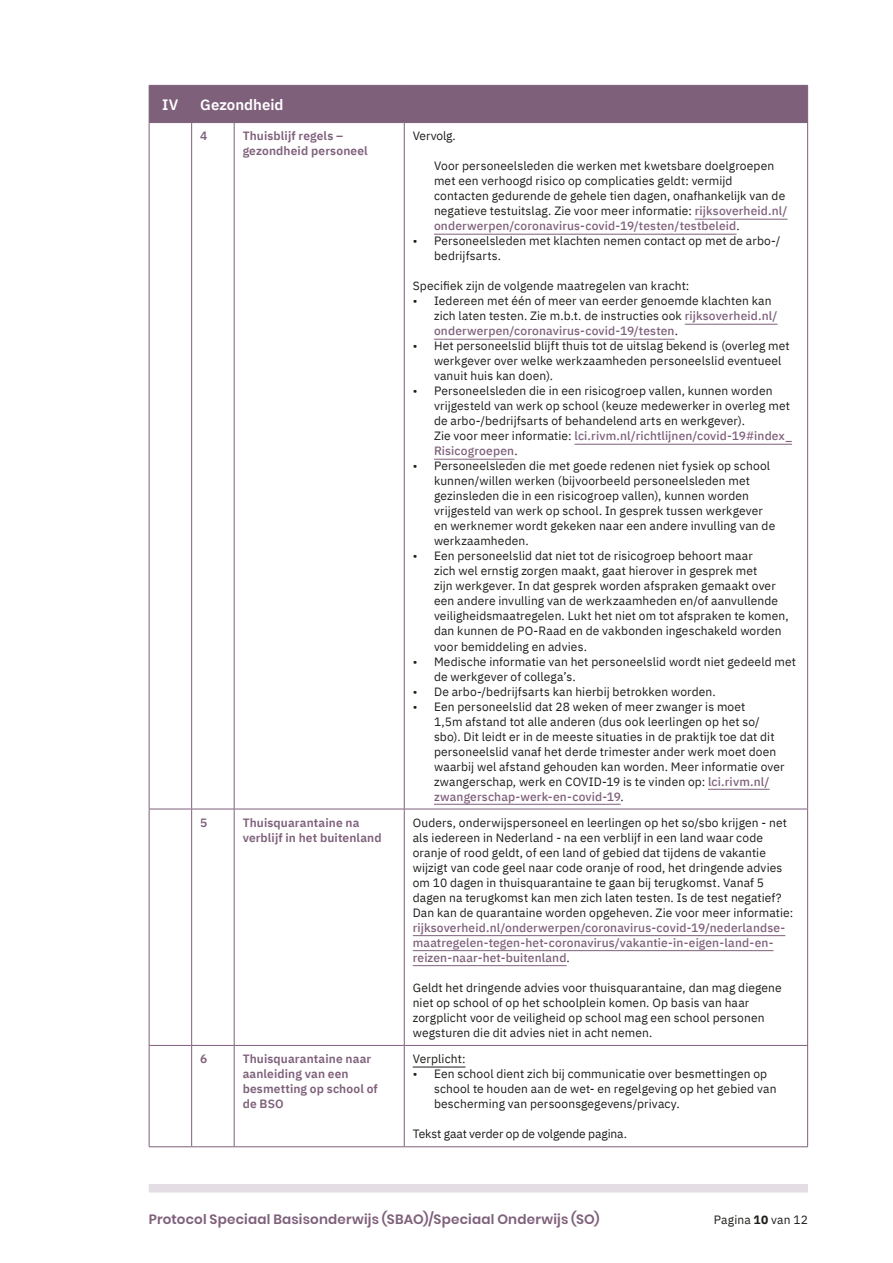
<style>
.page{position:relative;width:893px;height:1263px;background:#fff}
.page>*{position:absolute;margin:0;border:0;box-sizing:border-box;transform-origin:0 0}
.tabel_titel{font:600 15px "IBM Plex Sans";color:#fff}
.tabel_nummer{font:600 15px "IBM Plex Sans";color:#fff}
.t1{font:600 13.5px "Poppins";letter-spacing:.015em;color:#7e607b}
.tabel{font:12px/15px "IBM Plex Sans";letter-spacing:.01em;color:#1d1d1b}
.tabel_kopje{font:600 12px/15px "IBM Plex Sans";letter-spacing:.01em;color:#7e607b}
.tabel-2{font:12px "IBM Plex Sans";letter-spacing:-.01em;color:#1d1d1b}
.s1{font-weight:500;color:#7e607b}
.s2{font-weight:700}
</style>
<div class="page">
<div style="left:149px;top:1184px;width:659px;height:8px;background:#e4dde3"></div>
<div style="left:150px;top:86px;width:657px;height:36px;background:#7e607b"></div>
<hr style="left:149px;top:85px;width:43px;height:1px;background:#7e607b">
<hr style="left:149px;top:86px;width:1px;height:36px;background:#7e607b">
<hr style="left:192px;top:85px;width:42px;height:1px;background:#7e607b">
<hr style="left:191px;top:86px;width:1px;height:36px;background:#7e607b">
<hr style="left:234px;top:85px;width:170px;height:1px;background:#7e607b">
<hr style="left:404px;top:85px;width:404px;height:1px;background:#7e607b">
<hr style="left:807px;top:86px;width:1px;height:36px;background:#7e607b">
<hr style="left:149px;top:122px;width:43px;height:1px;background:#7e607b">
<hr style="left:149px;top:123px;width:1px;height:686px;background:#7e607b">
<hr style="left:149px;top:809px;width:43px;height:1px;background:#7e607b">
<hr style="left:149px;top:809px;width:1px;height:236px;background:#7e607b">
<hr style="left:149px;top:1045px;width:43px;height:1px;background:#7e607b">
<hr style="left:149px;top:1046px;width:1px;height:100px;background:#7e607b">
<hr style="left:149px;top:1146px;width:43px;height:1px;background:#7e607b">
<hr style="left:192px;top:122px;width:42px;height:1px;background:#7e607b">
<hr style="left:191px;top:123px;width:1px;height:686px;background:#7e607b">
<hr style="left:234px;top:122px;width:170px;height:1px;background:#7e607b">
<hr style="left:234px;top:123px;width:1px;height:686px;background:#7e607b">
<hr style="left:404px;top:122px;width:404px;height:1px;background:#7e607b">
<hr style="left:404px;top:123px;width:1px;height:686px;background:#7e607b">
<hr style="left:807px;top:123px;width:1px;height:686px;background:#7e607b">
<hr style="left:192px;top:809px;width:42px;height:1px;background:#7e607b">
<hr style="left:191px;top:809px;width:1px;height:236px;background:#7e607b">
<hr style="left:234px;top:809px;width:170px;height:1px;background:#7e607b">
<hr style="left:234px;top:809px;width:1px;height:236px;background:#7e607b">
<hr style="left:404px;top:809px;width:404px;height:1px;background:#7e607b">
<hr style="left:404px;top:809px;width:1px;height:236px;background:#7e607b">
<hr style="left:807px;top:809px;width:1px;height:236px;background:#7e607b">
<hr style="left:192px;top:1045px;width:42px;height:1px;background:#7e607b">
<hr style="left:191px;top:1046px;width:1px;height:100px;background:#7e607b">
<hr style="left:234px;top:1045px;width:170px;height:1px;background:#7e607b">
<hr style="left:234px;top:1046px;width:1px;height:100px;background:#7e607b">
<hr style="left:404px;top:1045px;width:404px;height:1px;background:#7e607b">
<hr style="left:404px;top:1046px;width:1px;height:100px;background:#7e607b">
<hr style="left:807px;top:1046px;width:1px;height:100px;background:#7e607b">
<hr style="left:192px;top:1146px;width:42px;height:1px;background:#7e607b">
<hr style="left:234px;top:1146px;width:170px;height:1px;background:#7e607b">
<hr style="left:404px;top:1146px;width:404px;height:1px;background:#7e607b">
<hr style="left:695px;top:219px;width:93px;height:1px;background:#7e607b">
<hr style="left:434px;top:234px;width:302px;height:1px;background:#7e607b">
<hr style="left:685px;top:324px;width:92px;height:1px;background:#7e607b">
<hr style="left:434px;top:339px;width:241px;height:1px;background:#7e607b">
<hr style="left:574px;top:444px;width:218px;height:1px;background:#7e607b">
<hr style="left:434px;top:459px;width:80px;height:1px;background:#7e607b">
<hr style="left:708px;top:789px;width:62px;height:1px;background:#7e607b">
<hr style="left:434px;top:804px;width:187px;height:1px;background:#7e607b">
<hr style="left:413px;top:935px;width:372px;height:1px;background:#7e607b">
<hr style="left:413px;top:950px;width:360px;height:1px;background:#7e607b">
<hr style="left:413px;top:965px;width:154px;height:1px;background:#7e607b">
<hr style="left:413px;top:1066px;width:52px;height:1px;background:#1d1d1b">
<p class="tabel_nummer" style="left:162px;top:93px;width:18px">IV</p>
<p class="tabel_titel" style="left:200px;top:93px;width:85px">Gezondheid</p>
<p class="tabel_kopje" style="left:200px;top:128px;width:9px">4</p>
<p class="tabel_kopje" style="left:243px;top:128px;width:127px">Thuisblijf regels – gezondheid personeel</p>
<p class="tabel-2" style="left:413px;top:127px;width:45px">Vervolg.</p>
<p class="tabel" style="left:434px;top:158px;width:355px">Voor personeelsleden die werken met kwetsbare doelgroepen met een verhoogd risico op complicaties geldt: vermijd contacten gedurende de gehele tien dagen, onafhankelijk van de negatieve testuitslag. Zie voor meer informatie: <span class="s1">rijksoverheid.nl/ onderwerpen/coronavirus-covid-19/testen/testbeleid</span>.</p>
<p class="tabel" style="left:434px;top:233px;width:348px;text-indent:-21px">• Personeelsleden met klachten nemen contact op met de arbo-/ bedrijfsarts.</p>
<p class="tabel" style="left:413px;top:278px;width:278px">Specifiek zijn de volgende maatregelen van kracht:</p>
<p class="tabel" style="left:434px;top:293px;width:345px;text-indent:-21px">• Iedereen met één of meer van eerder genoemde klachten kan zich laten testen. Zie m.b.t. de instructies ook <span class="s1">rijksoverheid.nl/ onderwerpen/coronavirus-covid-19/testen</span>.</p>
<p class="tabel" style="left:434px;top:338px;width:357px;text-indent:-21px">• Het personeelslid blijft thuis tot de uitslag bekend is (overleg met werkgever over welke werkzaamheden personeelslid eventueel vanuit huis kan doen).</p>
<p class="tabel" style="left:434px;top:383px;width:360px;text-indent:-21px">• Personeelsleden die in een risicogroep vallen, kunnen worden vrijgesteld van werk op school (keuze medewerker in overleg met de arbo-/bedrijfsarts of behandelend arts en werkgever).<br>Zie voor meer informatie: <span class="s1">lci.rivm.nl/richtlijnen/covid-19#index_ Risicogroepen</span>.</p>
<p class="tabel" style="left:434px;top:458px;width:343px;text-indent:-21px">• Personeelsleden die met goede redenen niet fysiek op school kunnen/willen werken (bijvoorbeeld personeelsleden met gezinsleden die in een risicogroep vallen), kunnen worden vrijgesteld van werk op school. In gesprek tussen werkgever en werknemer wordt gekeken naar een andere invulling van de werkzaamheden.</p>
<p class="tabel" style="left:434px;top:548px;width:356px;text-indent:-21px">• Een personeelslid dat niet tot de risicogroep behoort maar<br>zich wel ernstig zorgen maakt, gaat hierover in gesprek met<br>zijn werkgever. In dat gesprek worden afspraken gemaakt over een andere invulling van de werkzaamheden en/of aanvullende veiligheidsmaatregelen. Lukt het niet om tot afspraken te komen, dan kunnen de PO-Raad en de vakbonden ingeschakeld worden voor bemiddeling en advies.</p>
<p class="tabel" style="left:434px;top:653px;width:363px;text-indent:-21px">• Medische informatie van het personeelslid wordt niet gedeeld met de werkgever of collega’s.</p>
<p class="tabel" style="left:413px;top:683px;width:305px">• De arbo-/bedrijfsarts kan hierbij betrokken worden.</p>
<p class="tabel" style="left:434px;top:698px;width:352px;text-indent:-21px">• Een personeelslid dat 28 weken of meer zwanger is moet<br>1,5m afstand tot alle anderen (dus ook leerlingen op het so/ sbo). Dit leidt er in de meeste situaties in de praktijk toe dat dit personeelslid vanaf het derde trimester ander werk moet doen waarbij wel afstand gehouden kan worden. Meer informatie over zwangerschap, werk en COVID-19 is te vinden op: <span class="s1">lci.rivm.nl/ zwangerschap-werk-en-covid-19</span>.</p>
<p class="tabel_kopje" style="left:200px;top:814px;width:9px">5</p>
<p class="tabel_kopje" style="left:243px;top:814px;width:140px">Thuisquarantaine na verblijf in het buitenland</p>
<p class="tabel" style="left:413px;top:814px;width:382px">Ouders, onderwijspersoneel en leerlingen op het so/sbo krijgen - net als iedereen in Nederland - na een verblijf in een land waar code oranje of rood geldt, of een land of gebied dat tijdens de vakantie wijzigt van code geel naar code oranje of rood, het dringende advies om 10 dagen in thuisquarantaine te gaan bij terugkomst. Vanaf 5 dagen na terugkomst kan men zich laten testen. Is de test negatief?<br>Dan kan de quarantaine worden opgeheven. Zie voor meer informatie: <span class="s1">rijksoverheid.nl/onderwerpen/coronavirus-covid-19/nederlandse&shy;maatregelen-tegen-het-coronavirus/vakantie-in-eigen-land-en&shy;reizen-naar-het-buitenland</span>.</p>
<p class="tabel" style="left:413px;top:979px;width:370px">Geldt het dringende advies voor thuisquarantaine, dan mag diegene niet op school of op het schoolplein komen. Op basis van haar zorgplicht voor de veiligheid op school mag een school personen wegsturen die dit advies niet in acht nemen.</p>
<p class="tabel_kopje" style="left:200px;top:1050px;width:9px">6</p>
<p class="tabel_kopje" style="left:243px;top:1050px;width:137px">Thuisquarantaine naar aanleiding van een besmetting op school of de BSO</p>
<p class="tabel" style="left:413px;top:1050px;width:54px">Verplicht:</p>
<p class="tabel" style="left:434px;top:1065px;width:344px;text-indent:-21px">• Een school dient zich bij communicatie over besmettingen op school te houden aan de wet- en regelgeving op het gebied van bescherming van persoonsgegevens/privacy.</p>
<p class="tabel-2" style="left:413px;top:1125px;width:216px">Tekst gaat verder op de volgende pagina.</p>
<p class="t1" style="left:149px;top:1211px;width:452px">Protocol Speciaal Basisonderwijs (SBAO)/Speciaal Onderwijs (SO)</p>
<p class="tabel" style="left:714px;top:1211px;width:96px">Pagina <span class="s2">10</span> van 12</p>
</div>
